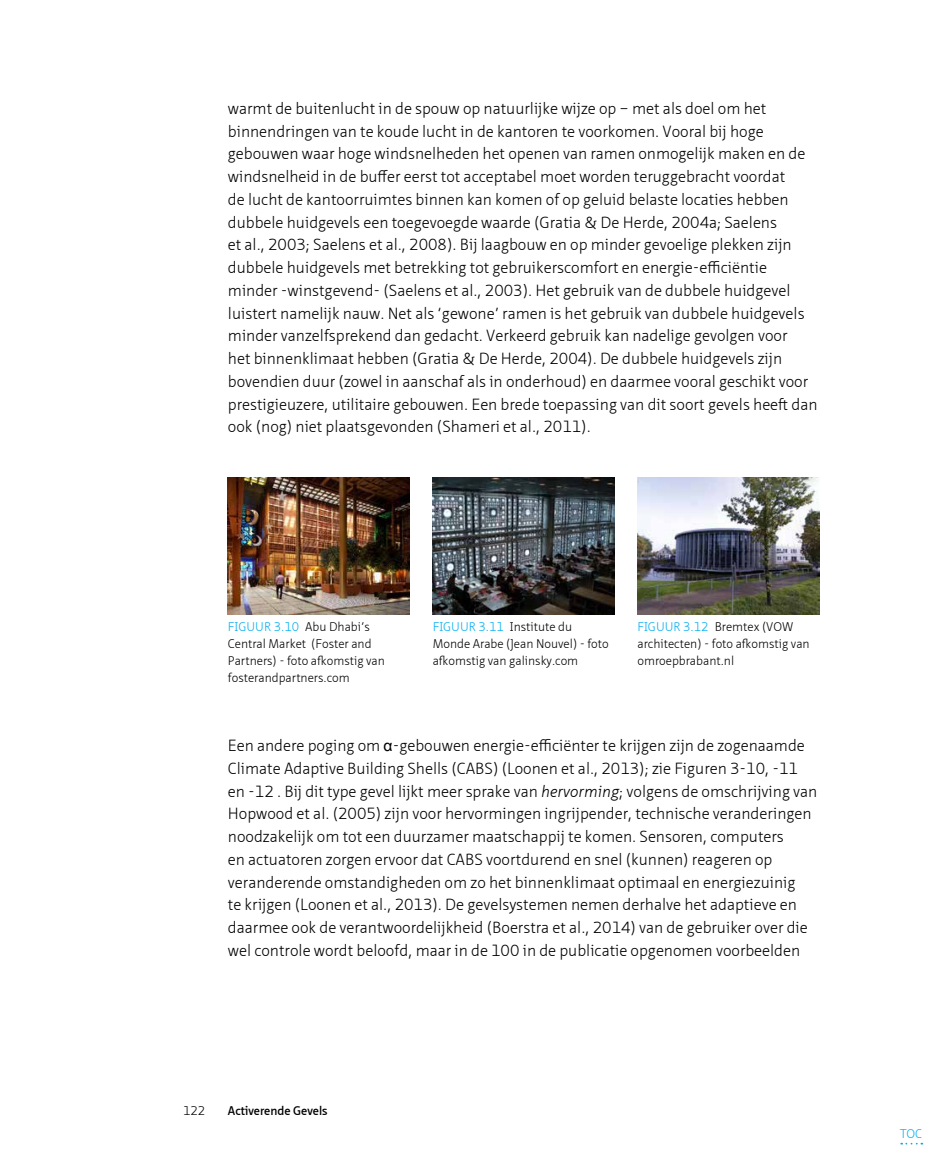
<style>
.page{position:relative;width:945px;height:1166px;background:#fff}
.page>*{position:absolute;margin:0;border:0;box-sizing:border-box;transform-origin:0 0}
.BODY_Normal{font:300 15.75px/22.8px "Neue Sans Pro";color:#000}
.t1{font:300 12.25px/17.2px "Neue Sans Pro";color:#000}
.t2{font:300 12.25px "Neue Sans Pro";color:#00aeef}
.t3{font:600 12.25px "Neue Sans Pro";color:#000}
.s1{color:#00aeef}
.s2{font-family:"Arial Unicode MS";font-weight:400}
.s3{font-style:italic}
</style>
<div class="page">
<img style="left:228px;top:478px;width:182px;height:136px">
<img style="left:433px;top:478px;width:182px;height:136px">
<img style="left:637px;top:478px;width:182px;height:136px">
<svg style="left:901px;top:1142px;width:21px;height:2px"></svg>
<p class="BODY_Normal" style="left:228px;top:97px;width:591px">warmt de buitenlucht in de spouw op natuurlijke wijze op – met als doel om het binnendringen van te koude lucht in de kantoren te voorkomen. Vooral bij hoge gebouwen waar hoge windsnelheden het openen van ramen onmogelijk maken en de windsnelheid in de buffer eerst tot acceptabel moet worden teruggebracht voordat<br>de lucht de kantoorruimtes binnen kan komen of op geluid belaste locaties hebben dubbele huidgevels een toegevoegde waarde (Gratia &amp; De Herde, 2004a; Saelens<br>et al., 2003; Saelens et al., 2008). Bij laagbouw en op minder gevoelige plekken zijn dubbele huidgevels met betrekking tot gebruikerscomfort en energie-efficiëntie minder -winstgevend- (Saelens et al., 2003). Het gebruik van de dubbele huidgevel luistert namelijk nauw. Net als ‘gewone’ ramen is het gebruik van dubbele huidgevels minder vanzelfsprekend dan gedacht. Verkeerd gebruik kan nadelige gevolgen voor<br>het binnenklimaat hebben (Gratia &amp; De Herde, 2004). De dubbele huidgevels zijn bovendien duur (zowel in aanschaf als in onderhoud) en daarmee vooral geschikt voor prestigieuzere, utilitaire gebouwen. Een brede toepassing van dit soort gevels heeft dan ook (nog) niet plaatsgevonden (Shameri et al., 2011).</p>
<p class="t1" style="left:228px;top:618px;width:159px;text-indent:46px"><span class="s1">3.10</span> Abu Dhabi’s<br>Central Market (Foster and<br>Partners) - foto afkomstig van fosterandpartners.com</p>
<p class="t2" style="left:433px;top:619px;width:14px">Figuur</p>
<p class="t1" style="left:433px;top:618px;width:178px;text-indent:46px"><span class="s1">3.11</span> Institute du<br>Monde Arabe (Jean Nouvel) - foto afkomstig van galinsky.com</p>
<p class="t2" style="left:637px;top:619px;width:14px">Figuur</p>
<p class="t1" style="left:637px;top:618px;width:174px;text-indent:46px"><span class="s1">3.12</span> Bremtex (VOW architecten) - foto afkomstig van omroepbrabant.nl</p>
<p class="t2" style="left:228px;top:619px;width:14px">Figuur</p>
<p class="BODY_Normal" style="left:228px;top:734px;width:591px">Een andere poging om <span class="s2">α</span>-gebouwen energie-efficiënter te krijgen zijn de zogenaamde Climate Adaptive Building Shells (CABS) (Loonen et al., 2013); zie Figuren 3-10, -11 en -12 . Bij dit type gevel lijkt meer sprake van <span class="s3">hervorming</span>; volgens de omschrijving van Hopwood et al. (2005) zijn voor hervormingen ingrijpender, technische veranderingen noodzakelijk om tot een duurzamer maatschappij te komen. Sensoren, computers<br>en actuatoren zorgen ervoor dat CABS voortdurend en snel (kunnen) reageren op veranderende omstandigheden om zo het binnenklimaat optimaal en energiezuinig<br>te krijgen (Loonen et al., 2013). De gevelsystemen nemen derhalve het adaptieve en daarmee ook de verantwoordelijkheid (Boerstra et al., 2014) van de gebruiker over die wel controle wordt beloofd, maar in de 100 in de publicatie opgenomen voorbeelden</p>
<p class="t1" style="left:183px;top:1102px;width:24px">122</p>
<p class="t3" style="left:228px;top:1102px;width:101px">Activerende Gevels</p>
<p class="t2" style="left:900px;top:1125px;width:23px">TOC</p>
</div>
